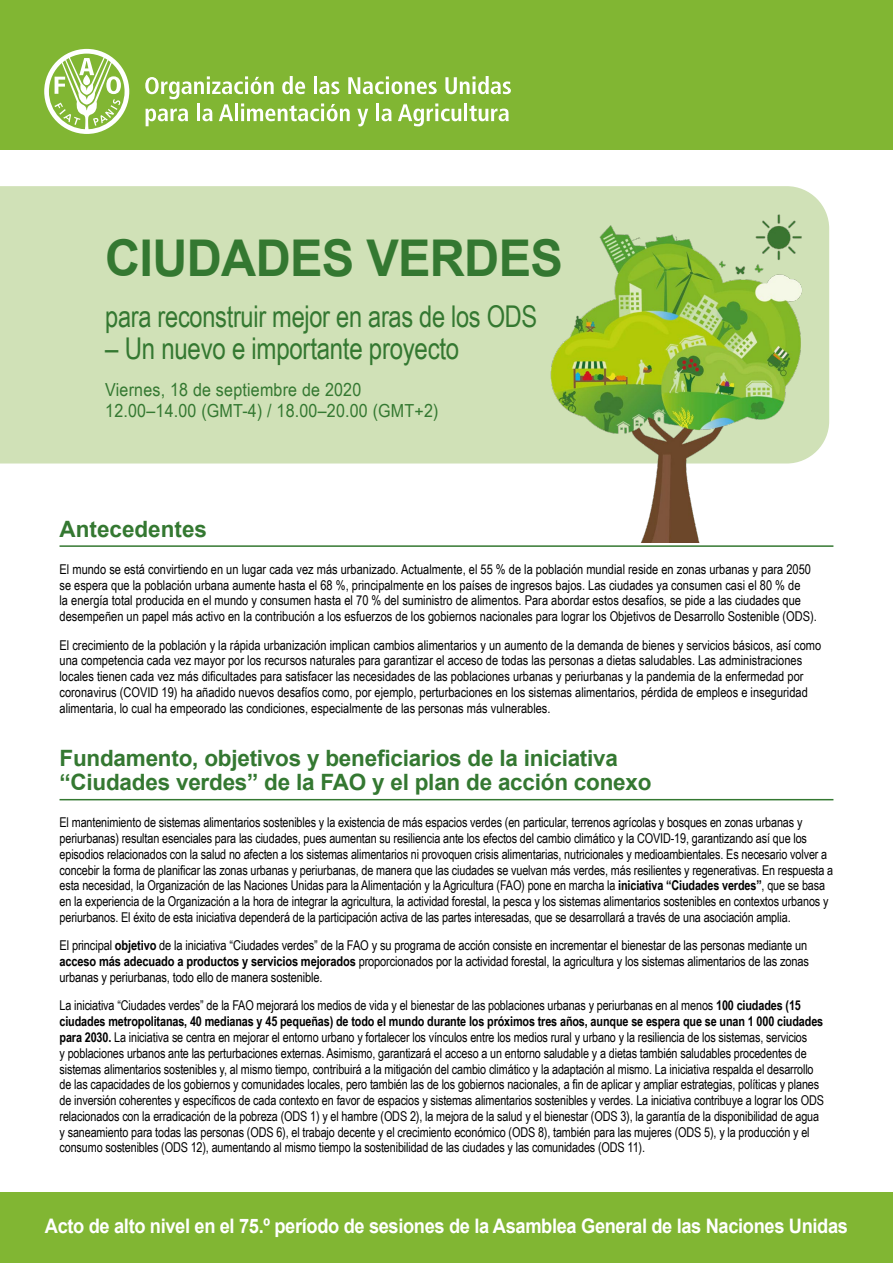
<style>
.page{position:relative;width:893px;height:1263px;background:#fff}
.page>*{position:absolute;margin:0;border:0;box-sizing:border-box;transform-origin:0 0}
.t1{font:700 50.7px "Arial";letter-spacing:-.015em;color:#347831;scale:.96 1}
.t2{font:30px "Arial Narrow";letter-spacing:-.01em;color:#347831;scale:.96 1}
.t3{font:30px "Arial Narrow";letter-spacing:-.01em;color:#347831}
.t4{font:700 22.5px/24px "Arial";letter-spacing:-.01em;color:#347831}
.t5{font:700 19.95px "Arial";letter-spacing:-.02em;color:#fff;scale:.91 1}
.t6{font:18px/21px "Arial Narrow";letter-spacing:.01em;color:#347831;scale:1.09 1}
.t7{font:13.5px/15.8px "Arial Narrow";letter-spacing:-.01em;color:#000}
.s1{font-weight:700}
</style>
<div class="page">
<div style="left:0;top:186px;width:829px;height:277px;background:#d0e1b7"></div>
<div style="left:0;top:0;width:893px;height:149px;background:#81b633"></div>
<div style="left:0;top:1193px;width:893px;height:70px;background:#81b633"></div>
<hr style="left:60px;top:545px;width:773px;height:2px;background:#347831">
<hr style="left:60px;top:799px;width:773px;height:1px;background:#347831">
<svg style="left:44px;top:49px;width:85px;height:85px"></svg>
<svg style="left:145px;top:76px;width:366px;height:50px"></svg>
<img style="left:533px;top:215px;width:286px;height:327px">
<h1 class="t1" style="left:105px;top:225px;width:478px">CIUDADES VERDES</h1>
<h2 class="t2" style="left:105px;top:294px;width:452px">para reconstruir mejor en aras de los ODS</h2>
<h2 class="t3" style="left:105px;top:326px;width:356px">– Un nuevo e importante proyecto</h2>
<h3 class="t6" style="left:105px;top:378px;width:307px">Viernes, 18 de septiembre de 2020<br>12.00–14.00 (GMT-4) / 18.00–20.00 (GMT+2)</h3>
<h3 class="t4" style="left:60px;top:518px;width:149px">Antecedentes</h3>
<p class="t7" style="left:60px;top:561px;width:759px">El mundo se está convirtiendo en un lugar cada vez más urbanizado. Actualmente, el 55 % de la población mundial reside en zonas urbanas y para 2050 se espera que la población urbana aumente hasta el 68 %, principalmente en los países de ingresos bajos. Las ciudades ya consumen casi el 80 % de<br>la energía total producida en el mundo y consumen hasta el 70 % del suministro de alimentos. Para abordar estos desafíos, se pide a las ciudades que desempeñen un papel más activo en la contribución a los esfuerzos de los gobiernos nacionales para lograr los Objetivos de Desarrollo Sostenible (ODS).</p>
<p class="t7" style="left:60px;top:636px;width:763px">El crecimiento de la población y la rápida urbanización implican cambios alimentarios y un aumento de la demanda de bienes y servicios básicos, así como una competencia cada vez mayor por los recursos naturales para garantizar el acceso de todas las personas a dietas saludables. Las administraciones locales tienen cada vez más dificultades para satisfacer las necesidades de las poblaciones urbanas y periurbanas y la pandemia de la enfermedad por coronavirus (COVID 19) ha añadido nuevos desafíos como, por ejemplo, perturbaciones en los sistemas alimentarios, pérdida de empleos e inseguridad alimentaria, lo cual ha empeorado las condiciones, especialmente de las personas más vulnerables.</p>
<h3 class="t4" style="left:60px;top:747px;width:594px">Fundamento, objetivos y beneficiarios de la iniciativa “Ciudades verdes” de la FAO y el plan de acción conexo</h3>
<p class="t7" style="left:60px;top:814px;width:775px">El mantenimiento de sistemas alimentarios sostenibles y la existencia de más espacios verdes (en particular, terrenos agrícolas y bosques en zonas urbanas y periurbanas) resultan esenciales para las ciudades, pues aumentan su resiliencia ante los efectos del cambio climático y la COVID-19, garantizando así que los episodios relacionados con la salud no afecten a los sistemas alimentarios ni provoquen crisis alimentarias, nutricionales y medioambientales. Es necesario volver a concebir la forma de planificar las zonas urbanas y periurbanas, de manera que las ciudades se vuelvan más verdes, más resilientes y regenerativas. En respuesta a esta necesidad, la Organización de las Naciones Unidas para la Alimentación y la Agricultura (FAO) pone en marcha la <span class="s1">iniciativa “Ciudades verdes”</span>, que se basa en la experiencia de la Organización a la hora de integrar la agricultura, la actividad forestal, la pesca y los sistemas alimentarios sostenibles en contextos urbanos y periurbanos. El éxito de esta iniciativa dependerá de la participación activa de las partes interesadas, que se desarrollará a través de una asociación amplia.</p>
<p class="t7" style="left:60px;top:937px;width:751px">El principal <span class="s1">objetivo</span> de la iniciativa “Ciudades verdes” de la FAO y su programa de acción consiste en incrementar el bienestar de las personas mediante un <span class="s1">acceso más adecuado a productos y servicios mejorados</span> proporcionados por la actividad forestal, la agricultura y los sistemas alimentarios de las zonas urbanas y periurbanas, todo ello de manera sostenible.</p>
<p class="t7" style="left:60px;top:997px;width:766px">La iniciativa “Ciudades verdes” de la FAO mejorará los medios de vida y el bienestar de las poblaciones urbanas y periurbanas en al menos <span class="s1">100 ciudades (15 ciudades metropolitanas, 40 medianas y 45 pequeñas) de todo el mundo durante los próximos tres años, aunque se espera que se unan 1 000 ciudades para 2030.</span> La iniciativa se centra en mejorar el entorno urbano y fortalecer los vínculos entre los medios rural y urbano y la resiliencia de los sistemas, servicios<br>y poblaciones urbanos ante las perturbaciones externas. Asimismo, garantizará el acceso a un entorno saludable y a dietas también saludables procedentes de sistemas alimentarios sostenibles y, al mismo tiempo, contribuirá a la mitigación del cambio climático y la adaptación al mismo. La iniciativa respalda el desarrollo de las capacidades de los gobiernos y comunidades locales, pero también las de los gobiernos nacionales, a fin de aplicar y ampliar estrategias, políticas y planes de inversión coherentes y específicos de cada contexto en favor de espacios y sistemas alimentarios sostenibles y verdes. La iniciativa contribuye a lograr los ODS relacionados con la erradicación de la pobreza (ODS 1) y el hambre (ODS 2), la mejora de la salud y el bienestar (ODS 3), la garantía de la disponibilidad de agua y saneamiento para todas las personas (ODS 6), el trabajo decente y el crecimiento económico (ODS 8), también para las mujeres (ODS 5), y la producción y el consumo sostenibles (ODS 12), aumentando al mismo tiempo la sostenibilidad de las ciudades y las comunidades (ODS 11).</p>
<h3 class="t5" style="left:45px;top:1213px;width:884px">Acto de alto nivel en el 75.º período de sesiones de la Asamblea General de las Naciones Unidas</h3>
</div>
